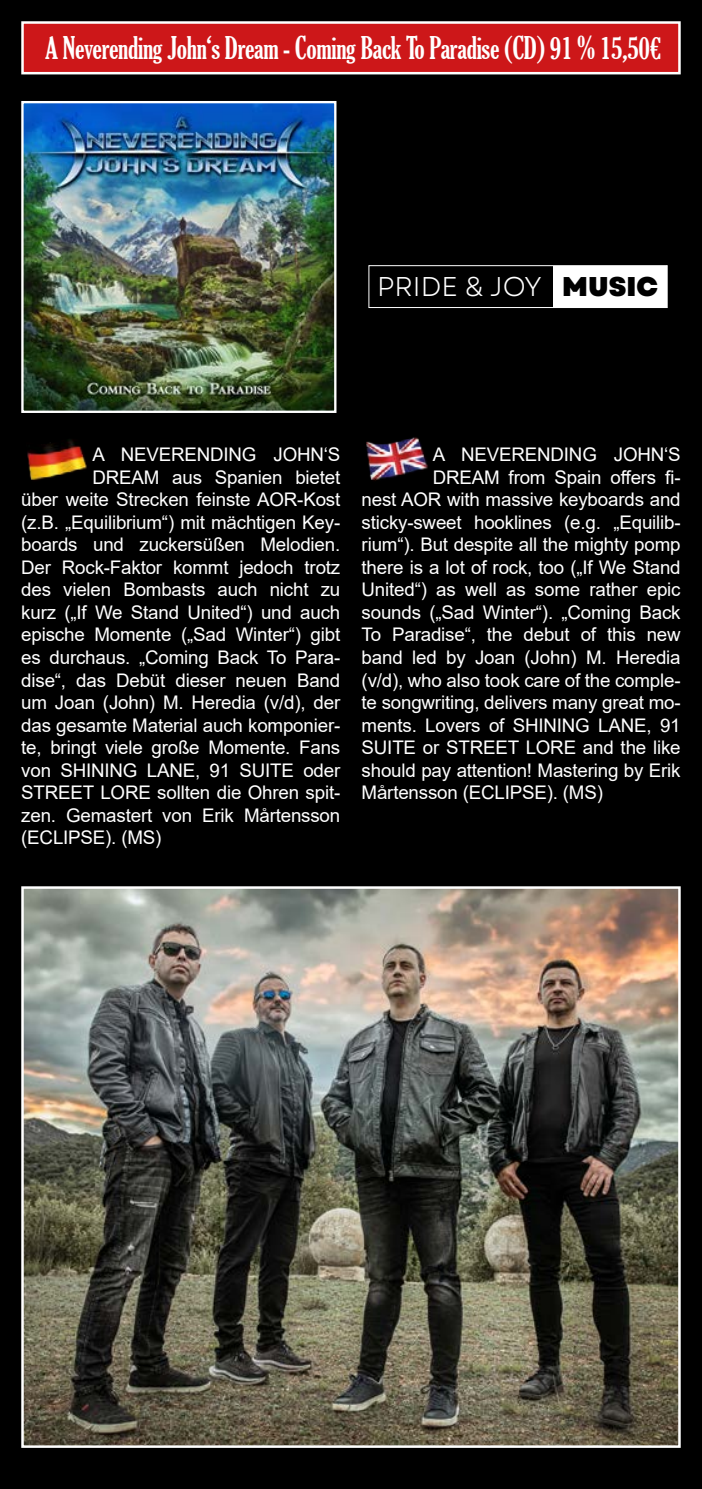
<style>
.page{position:relative;width:702px;height:1489px;background:#fff}
.page>*{position:absolute;margin:0;border:0;box-sizing:border-box;transform-origin:0 0}
.t1{font:extra-condensed 30px "Gloucester";letter-spacing:-.01em;color:#fff}
.t2{font:300 27px "Garet";color:#fff}
.t3{font:18.75px "Arial";letter-spacing:-.01em;color:#fff}
.s1{font-weight:800;color:#000}
</style>
<div class="page">
<div style="left:0;top:0;width:702px;height:1488px;background:#000"></div>
<img style="left:27px;top:439px;width:60px;height:41px">
<img style="left:366px;top:437px;width:62px;height:44px">
<div style="left:23px;top:23px;width:656px;height:50px;background:#cd1719"></div>
<div style="left:21px;top:21px;width:659px;height:53px;border:2px solid #fff"></div>
<img style="left:24px;top:104px;width:309px;height:306px">
<div style="left:21px;top:101px;width:315px;height:312px;border:2px solid #fff"></div>
<img style="left:24px;top:889px;width:653px;height:555px">
<div style="left:545px;top:266px;width:122px;height:41px;background:#fff"></div>
<div style="left:369px;top:266px;width:183px;height:41px;background:#000"></div>
<div style="left:368px;top:265px;width:299px;height:43px;border:1px solid #fff"></div>
<h1 class="t1" style="left:45px;top:31px;width:618px">A Neverending John‘s Dream - Coming Back To Paradise (CD) 91 % 15,50€</h1>
<h2 class="t2" style="left:377px;top:271px;width:282px">PRIDE &amp; JOY <span class="s1">MUSIC</span></h2>
<p class="t3" style="left:92px;top:442px;width:249px">A NEVERENDING JOHN‘S</p>
<p class="t3" style="left:92px;top:464px;width:249px">DREAM aus Spanien bietet</p>
<p class="t3" style="left:21px;top:487px;width:320px">über weite Strecken feinste AOR-Kost</p>
<p class="t3" style="left:21px;top:509px;width:320px">(z.B. „Equilibrium“) mit mächtigen Key-</p>
<p class="t3" style="left:21px;top:532px;width:320px">boards und zuckersüßen Melodien.</p>
<p class="t3" style="left:21px;top:554px;width:320px">Der Rock-Faktor kommt jedoch trotz</p>
<p class="t3" style="left:21px;top:577px;width:320px">des vielen Bombasts auch nicht zu</p>
<p class="t3" style="left:21px;top:599px;width:320px">kurz („If We Stand United“) und auch</p>
<p class="t3" style="left:21px;top:622px;width:320px">epische Momente („Sad Winter“) gibt</p>
<p class="t3" style="left:21px;top:644px;width:320px">es durchaus. „Coming Back To Para-</p>
<p class="t3" style="left:21px;top:667px;width:320px">dise“, das Debüt dieser neuen Band</p>
<p class="t3" style="left:21px;top:689px;width:320px">um Joan (John) M. Heredia (v/d), der</p>
<p class="t3" style="left:21px;top:712px;width:320px">das gesamte Material auch komponier-</p>
<p class="t3" style="left:21px;top:734px;width:320px">te, bringt viele große Momente. Fans</p>
<p class="t3" style="left:21px;top:757px;width:320px">von SHINING LANE, 91 SUITE oder</p>
<p class="t3" style="left:21px;top:779px;width:320px">STREET LORE sollten die Ohren spit-</p>
<p class="t3" style="left:21px;top:802px;width:320px">zen. Gemastert von Erik Mårtensson</p>
<p class="t3" style="left:21px;top:824px;width:142px">(ECLIPSE). (MS)</p>
<p class="t3" style="left:433px;top:442px;width:249px">A NEVERENDING JOHN‘S</p>
<p class="t3" style="left:433px;top:464px;width:249px">DREAM from Spain offers fi-</p>
<p class="t3" style="left:361px;top:487px;width:320px">nest AOR with massive keyboards and</p>
<p class="t3" style="left:361px;top:509px;width:320px">sticky-sweet hooklines (e.g. „Equilib-</p>
<p class="t3" style="left:361px;top:532px;width:320px">rium“). But despite all the mighty pomp</p>
<p class="t3" style="left:361px;top:554px;width:320px">there is a lot of rock, too („If We Stand</p>
<p class="t3" style="left:361px;top:577px;width:320px">United“) as well as some rather epic</p>
<p class="t3" style="left:361px;top:599px;width:320px">sounds („Sad Winter“). „Coming Back</p>
<p class="t3" style="left:361px;top:622px;width:320px">To Paradise“, the debut of this new</p>
<p class="t3" style="left:361px;top:644px;width:320px">band led by Joan (John) M. Heredia</p>
<p class="t3" style="left:361px;top:667px;width:320px">(v/d), who also took care of the comple-</p>
<p class="t3" style="left:361px;top:689px;width:320px">te songwriting, delivers many great mo-</p>
<p class="t3" style="left:361px;top:712px;width:320px">ments. Lovers of SHINING LANE, 91</p>
<p class="t3" style="left:361px;top:734px;width:320px">SUITE or STREET LORE and the like</p>
<p class="t3" style="left:361px;top:757px;width:320px">should pay attention! Mastering by Erik</p>
<p class="t3" style="left:361px;top:779px;width:243px">Mårtensson (ECLIPSE). (MS)</p>
</div>
